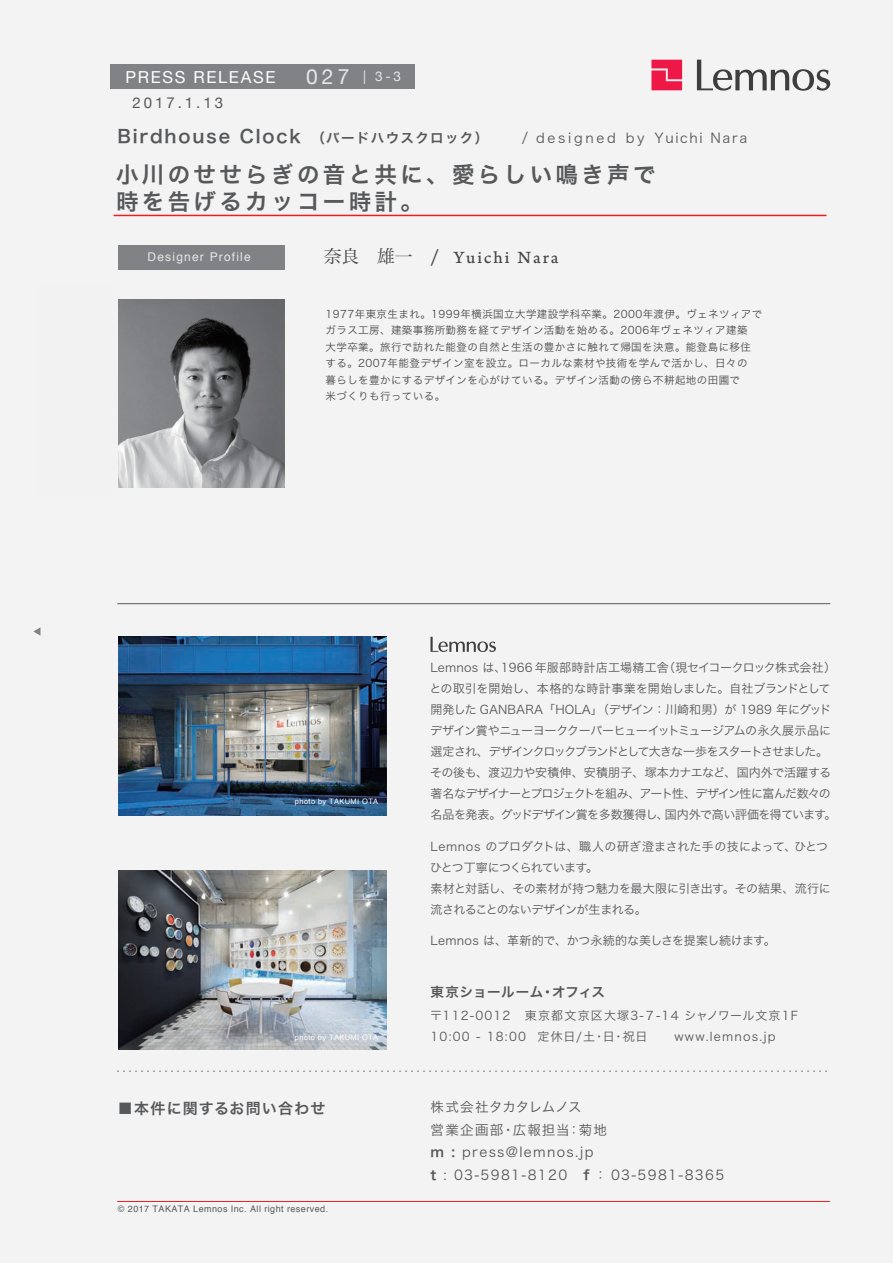
<style>
.page{position:relative;width:893px;height:1263px;background:#f3f3f3}
.page>*{position:absolute;margin:0;border:0;box-sizing:border-box;transform-origin:0 0}
.t1{font:22.5px/27px "Hira Kaku Pro W6";letter-spacing:.15em;color:#57585a}
.t2{font:18px "Hira Kaku Pro W6";letter-spacing:.1em;color:#57585a}
.t3{font:18px "Arno Pro Caption";letter-spacing:.105em;color:#454647}
.t4{font:16.5px "Helvetica Neue";letter-spacing:.1em;color:#fff}
.t5{font:15px "Hira Kaku Pro W6";letter-spacing:.075em;color:#57585a}
.t6{font:15px "Helvetica Neue";letter-spacing:.2em;color:#57585a}
.t7{font:13.5px/22.5px "Hira Kaku Pro W3";letter-spacing:.1em;color:#57585a}
.t8{font:13.5px "Hira Kaku Pro W3";letter-spacing:.16em;color:#57585a}
.t9{font:13.5px "Hira Kaku Pro W6";letter-spacing:.035em;color:#57585a}
.t10{font:13.5px "Helvetica Neue";color:#e6e7e9}
.t11{font:12px/21px "Hira Kaku Pro W3";letter-spacing:-.025em;color:#57585a}
.t12{font:12px/21px "Hira Kaku Pro W3";letter-spacing:.1em;color:#57585a}
.t13{font:12px "Hira Kaku Pro W3";letter-spacing:-.005em;color:#57585a}
.t14{font:12px "Helvetica";letter-spacing:.1em;color:#e6e7e9}
.t15{font:10.5px/16.5px "Hira Kaku Pro W3";letter-spacing:.04em;color:#4b4c4d}
.t16{font:9px "Helvetica";letter-spacing:.05em;color:#57585a}
.t17{font:7.5px "Helvetica";letter-spacing:.05em;color:#fff}
.s1{font-size:21px}
.s2{font-size:13.5px}
.s3{font-family:"Hira Min Pro W3"}
.s4{font-family:"Hira Kaku Pro W3"}
.s5{font-family:"Hira Kaku Pro W6"}
</style>
<div class="page">
<hr style="left:117px;top:1201px;width:713px;height:1px;background:#ee1d23">
<svg style="left:33px;top:627px;width:7px;height:9px"></svg>
<div style="left:110px;top:64px;width:305px;height:24px;background:#808285"></div>
<svg style="left:697px;top:60px;width:133px;height:31px"></svg>
<svg style="left:651px;top:60px;width:31px;height:30px"></svg>
<img style="left:118px;top:870px;width:269px;height:180px">
<img style="left:118px;top:637px;width:269px;height:178px">
<hr style="left:117px;top:603px;width:713px;height:1px;background:#57585a">
<svg style="left:117px;top:1071px;width:710px;height:1px"></svg>
<svg style="left:430px;top:637px;width:66px;height:15px"></svg>
<div style="left:118px;top:245px;width:167px;height:24px;background:#808285"></div>
<img style="left:118px;top:299px;width:167px;height:189px">
<hr style="left:114px;top:215px;width:712px;height:1px;background:#ee1d23">
<h3 class="t4" style="left:126px;top:65px;width:151px">PRESS RELEASE</h3>
<p class="t10" style="left:306px;top:66px;width:96px"><span class="s1">027</span> | 3-3</p>
<p class="t6" style="left:132px;top:92px;width:92px">2017.1.13</p>
<h2 class="t2" style="left:117px;top:120px;width:372px">Birdhouse Clock <span class="s2">（バードハウスクロック）</span></h2>
<p class="t8" style="left:522px;top:126px;width:227px">/ designed by Yuichi Nara</p>
<h1 class="t1" style="left:116px;top:160px;width:541px">小川のせせらぎの音と共に、愛らしい鳴き声で時を告げるカッコー時計。</h1>
<p class="t14" style="left:148px;top:248px;width:105px">Designer Profile</p>
<h2 class="t3" style="left:324px;top:247px;width:237px"><span class="s3">奈良　雄一</span> <span class="s4">/</span> Yuichi Nara</h2>
<p class="t15" style="left:326px;top:305px;width:438px">1977年東京生まれ。1999年横浜国立大学建設学科卒業。2000年渡伊。ヴェネツィアでガラス工房、建築事務所勤務を経てデザイン活動を始める。2006年ヴェネツィア建築<br>大学卒業。旅行で訪れた能登の自然と生活の豊かさに触れて帰国を決意。能登島に移住する。2007年能登デザイン室を設立。ローカルな素材や技術を学んで活かし、日々の<br>暮らしを豊かにするデザインを心がけている。デザイン活動の傍ら不耕起地の田圃で<br>米づくりも行っている。</p>
<p class="t17" style="left:295px;top:795px;width:85px">photo by TAKUMI OTA</p>
<p class="t17" style="left:295px;top:1031px;width:85px">photo by TAKUMI OTA</p>
<p class="t11" style="left:429px;top:656px;width:408px">Lemnos は、1966年服部時計店工場精工舎（現セイコークロック株式会社）との取引を開始し、本格的な時計事業を開始しました。自社ブランドとして開発した GANBARA「HOLA」（デザイン：川崎和男）が 1989 年にグッドデザイン賞やニューヨーククーパーヒューイットミュージアムの永久展示品に選定され、デザインクロックブランドとして大きな一歩をスタートさせました。その後も、渡辺力や安積伸、安積朋子、塚本カナエなど、国内外で活躍する著名なデザイナーとプロジェクトを組み、アート性、デザイン性に富んだ数々の名品を発表。グッドデザイン賞を多数獲得し、国内外で高い評価を得ています。</p>
<p class="t11" style="left:430px;top:835px;width:403px">Lemnos のプロダクトは、職人の研ぎ澄まされた手の技によって、ひとつひとつ丁寧につくられています。<br>素材と対話し、その素材が持つ魅力を最大限に引き出す。その結果、流行に流されることのないデザインが生まれる。</p>
<p class="t13" style="left:430px;top:930px;width:347px">Lemnos は、革新的で、かつ永続的な美しさを提案し続けます。</p>
<p class="t9" style="left:430px;top:980px;width:176px">東京ショールーム・オフィス</p>
<p class="t12" style="left:430px;top:1004px;width:370px">〒112-0012　東京都文京区大塚3-７-14 シャノワール文京1F<br>10:00 - 18:00 定休日/土・日・祝日</p>
<p class="t12" style="left:674px;top:1025px;width:103px">www.lemnos.jp</p>
<p class="t5" style="left:118px;top:1094px;width:209px">■本件に関するお問い合わせ</p>
<p class="t7" style="left:430px;top:1095px;width:295px">株式会社タカタレムノス<br>営業企画部・広報担当：菊地<br><span class="s5">m :</span> press@lemnos.jp<br><span class="s5">t</span> : 03-5981-8120 <span class="s5">f</span> ： 03-5981-8365</p>
<p class="t16" style="left:118px;top:1202px;width:212px">© 2017 TAKATA Lemnos Inc. All right reserved.</p>
</div>
